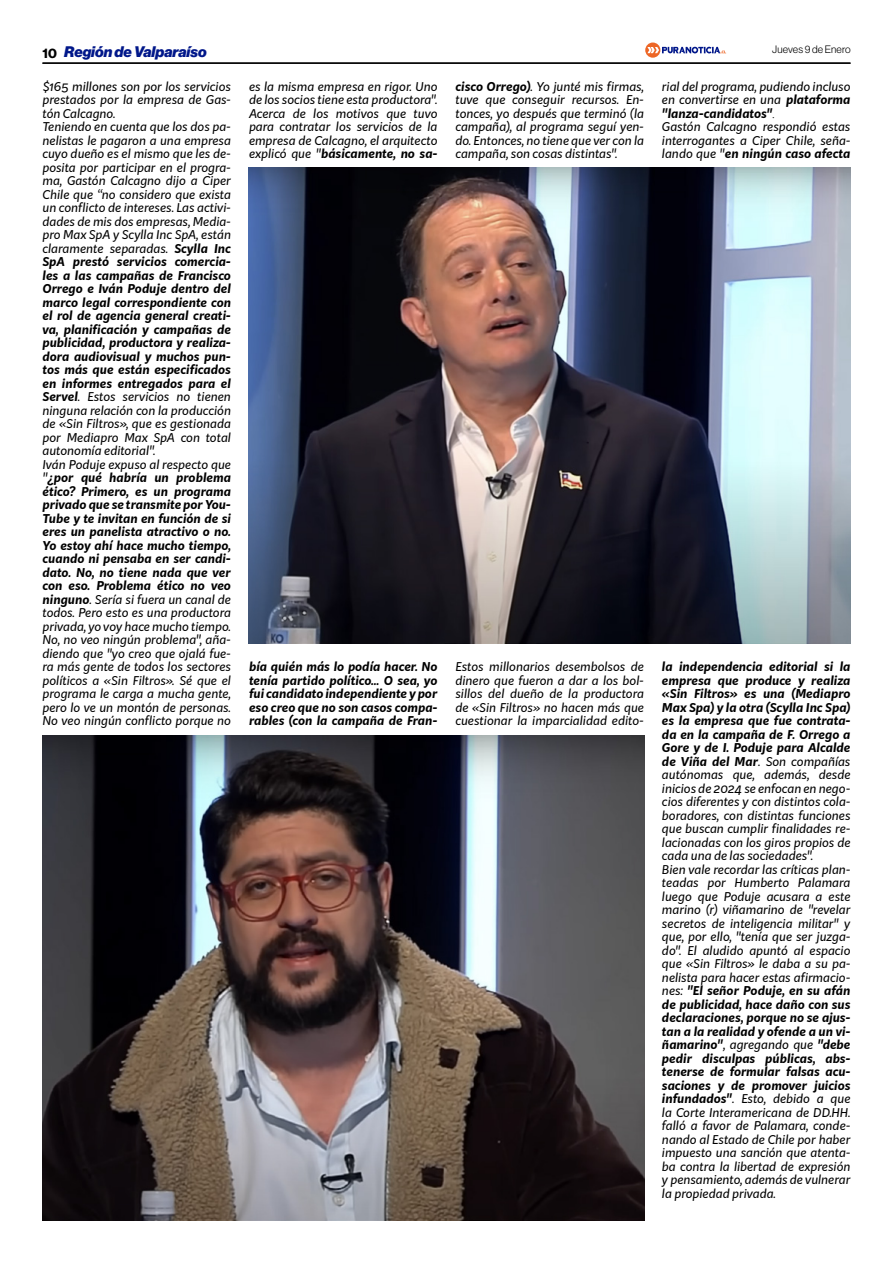
<style>
.page{position:relative;width:893px;height:1263px;background:#fff}
.page>*{position:absolute;margin:0;border:0;box-sizing:border-box;transform-origin:0 0}
.t1{font:italic 900 15px "Neue Haas Display";color:#00178a}
.t2{font:italic 12px/13.5px "Kit Sans";color:#000}
.t3{font:italic 700 12px/13.5px "Kit Sans";color:#000;text-align:justify}
.t4{font:10.5px "N Haas Grotesk DS Pro 45 Lt";letter-spacing:.02em;color:#000}
.s1{font-family:"N Haas Grotesk DS Pro 75 Bd";font-weight:400;font-style:normal;font-size:13.5px;color:#000}
.s2{font-weight:700}
.s3{font-family:"Times New Roman"}
</style>
<div class="page">
<hr style="left:43px;top:63px;width:807px;height:1px;background:#000">
<svg style="left:645px;top:43px;width:81px;height:15px"></svg>
<img style="left:249px;top:168px;width:601px;height:476px">
<img style="left:43px;top:736px;width:601px;height:484px">
<p class="t1" style="left:43px;top:43px;width:166px"><span class="s1">10</span> Región de Valparaíso</p>
<p class="t4" style="left:772px;top:44px;width:80px">Jueves 9 de Enero</p>
<p class="t2" style="left:43px;top:79px;width:190px">$165 millones son por los servicios prestados por la empresa de Gas&shy;tón Calcagno.<br>Teniendo en cuenta que los dos pa&shy;nelistas le pagaron a una empresa cuyo dueño es el mismo que les de&shy;posita por participar en el progra&shy;ma, Gastón Calcagno dijo a Ciper<br>Chile que “no considero que exista un conflicto de intereses. Las activi&shy;dades de mis dos empresas, Media&shy;pro Max SpA y Scylla Inc SpA, están claramente separadas. <span class="s2">Scylla Inc<br>SpA prestó servicios comercia&shy;les a las campañas de Francisco<br>Orrego e Iván Poduje dentro del marco legal correspondiente con el rol de agencia general creati&shy;va, planificación y campañas de publicidad, productora y realiza&shy;dora audiovisual y muchos pun&shy;tos más que están especificados en informes entregados para el<br>Servel</span>. Estos servicios no tienen ninguna relación con la producción de «Sin Filtros», que es gestionada por Mediapro Max SpA con total autonomía editorial".<br>Iván Poduje expuso al respecto que "<span class="s2">¿por qué habría un problema ético? Primero, es un programa privado que se transmite por You-<br>Tube y te invitan en función de si eres un panelista atractivo o no.<br>Yo estoy ahí hace mucho tiempo, cuando ni pensaba en ser candi&shy;dato. No, no tiene nada que ver con eso. Problema ético no veo ninguno</span>. Sería si fuera un canal de todos. Pero esto es una productora privada, yo voy hace mucho tiempo.<br>No, no veo ningún problema", aña&shy;diendo que "yo creo que ojalá fue&shy;ra más gente de todos los sectores políticos a «Sin Filtros». Sé que el programa le carga a mucha gente, pero lo ve un montón de personas.<br>No veo ningún conflicto porque no</p>
<p class="t2" style="left:249px;top:79px;width:190px;text-align:justify">es la misma empresa en rigor. Uno de los socios tiene esta productora".<br>Acerca de los motivos que tuvo para contratar los servicios de la empresa de Calcagno, el arquitecto explicó que "<span class="s2">básicamente, no sa-</span></p>
<p class="t2" style="left:455px;top:79px;width:190px;text-align:justify"><span class="s2">cisco Orrego)</span>. Yo junté mis firmas, tuve que conseguir recursos. En&shy;tonces, yo después que terminó (la campaña), al programa seguí yen&shy;do. Entonces, no tiene que ver con la campaña, son cosas distintas".</p>
<p class="t2" style="left:662px;top:79px;width:190px">rial del programa, pudiendo incluso en convertirse en una <span class="s2">plataforma "lanza-candidatos"</span><span class="s3">.<br></span>Gastón Calcagno respondió estas interrogantes a Ciper Chile, seña&shy;lando que "<span class="s2">en ningún caso afecta</span></p>
<p class="t3" style="left:249px;top:659px;width:190px">bía quién más lo podía hacer. No tenía partido político… O sea, yo fui candidato independiente y por eso creo que no son casos compa&shy;rables (con la campaña de Fran-</p>
<p class="t2" style="left:662px;top:659px;width:190px"><span class="s2">la independencia editorial si la empresa que produce y realiza «Sin Filtros» es una (Mediapro<br>Max Spa) y la otra (Scylla Inc Spa) es la empresa que fue contrata&shy;da en la campaña de F. Orrego a<br>Gore y de I. Poduje para Alcalde de Viña del Mar</span>. Son compañías autónomas que, además, desde inicios de 2024 se enfocan en nego&shy;cios diferentes y con distintos cola&shy;boradores, con distintas funciones que buscan cumplir finalidades re&shy;lacionadas con los giros propios de cada una de las sociedades".<br>Bien vale recordar las críticas plan&shy;teadas por Humberto Palamara luego que Poduje acusara a este marino (r) viñamarino de "revelar secretos de inteligencia militar" y que, por ello, "tenía que ser juzga&shy;do". El aludido apuntó al espacio que «Sin Filtros» le daba a su pa&shy;nelista para hacer estas afirmacio&shy;nes: <span class="s2">"El señor Poduje, en su afán de publicidad, hace daño con sus declaraciones, porque no se ajus&shy;tan a la realidad y ofende a un vi&shy;ñamarino"</span>, agregando que <span class="s2">"debe pedir disculpas públicas, abs&shy;tenerse de formular falsas acu&shy;saciones y de promover juicios infundados"</span>. Esto, debido a que la Corte Interamericana de DD.HH. falló a favor de Palamara, conde&shy;nando al Estado de Chile por haber impuesto una sanción que atenta&shy;ba contra la libertad de expresión y pensamiento, además de vulnerar la propiedad privada.</p>
<p class="t2" style="left:455px;top:659px;width:190px;text-align:justify">Estos millonarios desembolsos de dinero que fueron a dar a los bol&shy;sillos del dueño de la productora de «Sin Filtros» no hacen más que cuestionar la imparcialidad edito-</p>
</div>
